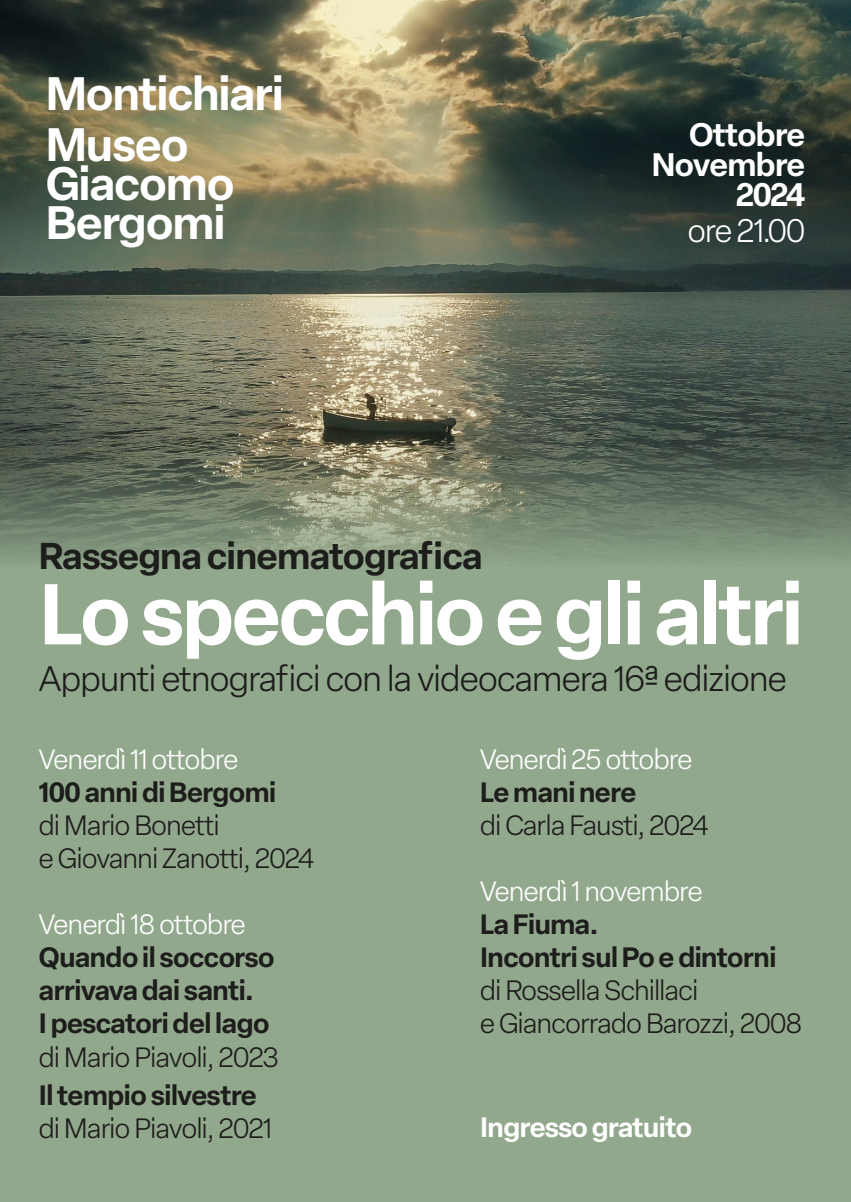
<style>
.page{position:relative;width:851px;height:1202px;background:#fff}
.page>*{position:absolute;margin:0;border:0;box-sizing:border-box;transform-origin:0 0}
.t1{font:600 84.8px "Elza Text";letter-spacing:-.05em;color:#fff}
.t2{font:600 46.2px "Elza Text";letter-spacing:-.04em;color:#fff}
.t3{font:600 36.8px "Elza Text";letter-spacing:-.04em;color:#1d1d1b}
.t4{font:300 35px "Elza Text";letter-spacing:-.04em;color:#1d1d1b}
.t5{font:600 32.2px "Elza Text";letter-spacing:-.04em;color:#fff}
.t6{font:300 32.2px "Elza Text";color:#fff}
.t7{font:300 27.6px "Elza Text";letter-spacing:-.04em;color:#1d1d1b}
.t8{font:600 27.6px "Elza Text";letter-spacing:-.04em;color:#1d1d1b}
.t9{font:300 27.6px "Elza Text";letter-spacing:-.04em;color:#fff}
.t10{font:600 27.6px "Elza Text";letter-spacing:-.045em;color:#fff}
</style>
<div class="page">
<div style="left:0;top:45px;width:850px;height:1157px;background:#92a88d"></div>
<img style="left:0;top:0;width:850px;height:561px">
<p class="t2" style="left:45px;top:57px;width:240px">Montichiari</p>
<p class="t2" style="left:45px;top:108px;width:145px">Museo</p>
<p class="t2" style="left:45px;top:147px;width:191px">Giacomo</p>
<p class="t2" style="left:45px;top:186px;width:182px">Bergomi</p>
<p class="t5" style="left:688px;top:109px;width:118px">Ottobre</p>
<p class="t5" style="left:651px;top:139px;width:155px">Novembre</p>
<p class="t5" style="left:736px;top:169px;width:70px">2024</p>
<p class="t6" style="left:687px;top:207px;width:120px">ore 21.00</p>
<p class="t3" style="left:39px;top:527px;width:446px">Rassegna cinematografica</p>
<p class="t1" style="left:39px;top:548px;width:767px">Lo specchio e gli altri</p>
<p class="t4" style="left:39px;top:654px;width:749px">Appunti etnografici con la videocamera 16ª edizione</p>
<p class="t9" style="left:39px;top:739px;width:201px">Venerdì 11 ottobre</p>
<p class="t8" style="left:39px;top:770px;width:239px">100 anni di Bergomi</p>
<p class="t7" style="left:39px;top:805px;width:183px">di Mario Bonetti</p>
<p class="t7" style="left:39px;top:839px;width:277px">e Giovanni Zanotti, 2024</p>
<p class="t9" style="left:39px;top:905px;width:209px">Venerdì 18 ottobre</p>
<p class="t8" style="left:39px;top:936px;width:238px">Quando il soccorso</p>
<p class="t8" style="left:39px;top:969px;width:217px">arrivava dai santi.</p>
<p class="t8" style="left:39px;top:1002px;width:233px">I pescatori del lago</p>
<p class="t7" style="left:39px;top:1037px;width:242px">di Mario Piavoli, 2023</p>
<p class="t8" style="left:39px;top:1074px;width:220px">Il tempio silvestre</p>
<p class="t7" style="left:39px;top:1109px;width:235px">di Mario Piavoli, 2021</p>
<p class="t9" style="left:479px;top:739px;width:214px">Venerdì 25 ottobre</p>
<p class="t8" style="left:479px;top:770px;width:158px">Le mani nere</p>
<p class="t7" style="left:479px;top:805px;width:231px">di Carla Fausti, 2024</p>
<p class="t9" style="left:479px;top:872px;width:225px">Venerdì 1 novembre</p>
<p class="t8" style="left:479px;top:903px;width:120px">La Fiuma.</p>
<p class="t8" style="left:479px;top:936px;width:298px">Incontri sul Po e dintorni</p>
<p class="t7" style="left:479px;top:971px;width:220px">di Rossella Schillaci</p>
<p class="t7" style="left:479px;top:1004px;width:324px">e Giancorrado Barozzi, 2008</p>
<p class="t10" style="left:479px;top:1105px;width:214px">Ingresso gratuito</p>
</div>
